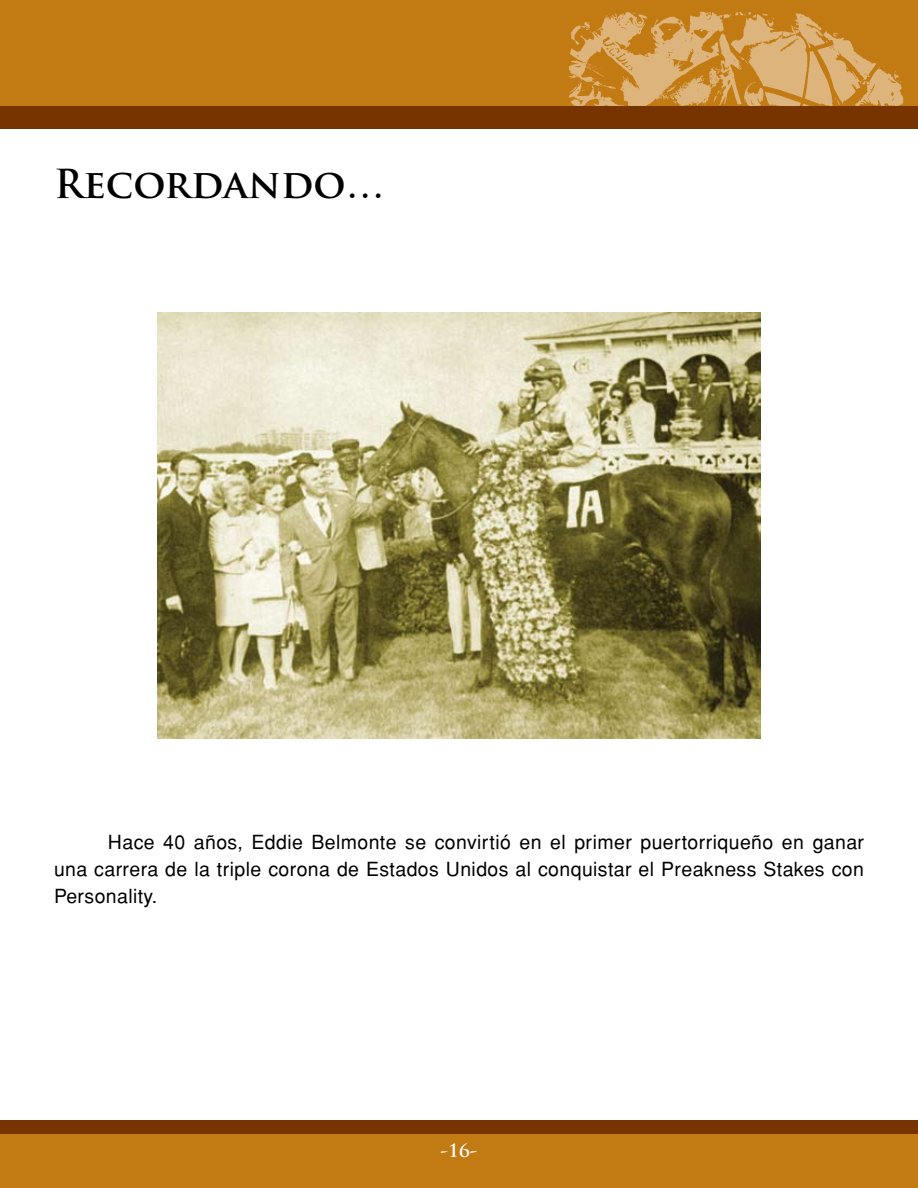
<style>
.page{position:relative;width:918px;height:1188px;background:#fff}
.page>*{position:absolute;margin:0;border:0;box-sizing:border-box;transform-origin:0 0}
.t1{font:700 39px "Trajan Pro";color:#000}
.t2{font:19.5px/27px "Helvetica";letter-spacing:.02em;color:#000;text-align:justify}
.t3{font:700 18px "Trajan Pro";color:#fff}
</style>
<div class="page">
<div style="left:0;top:1120px;width:918px;height:68px;background:#730"></div>
<div style="left:0;top:1134px;width:918px;height:54px;background:#c27a13"></div>
<div style="left:0;top:10px;width:918px;height:119px;background:#730"></div>
<div style="left:0;top:0;width:918px;height:105px;background:#c27a13"></div>
<img style="left:556px;top:11px;width:362px;height:95px">
<img style="left:158px;top:312px;width:602px;height:427px">
<h1 class="t1" style="left:54px;top:159px;width:332px">Recordando…</h1>
<p class="t2" style="left:54px;top:829px;width:812px;text-indent:54px">Hace 40 años, Eddie Belmonte se convirtió en el primer puertorriqueño en ganar una carrera de la triple corona de Estados Unidos al conquistar el Preakness Stakes con Personality.</p>
<p class="t3" style="left:441px;top:1139px;width:38px">-16-</p>
</div>
